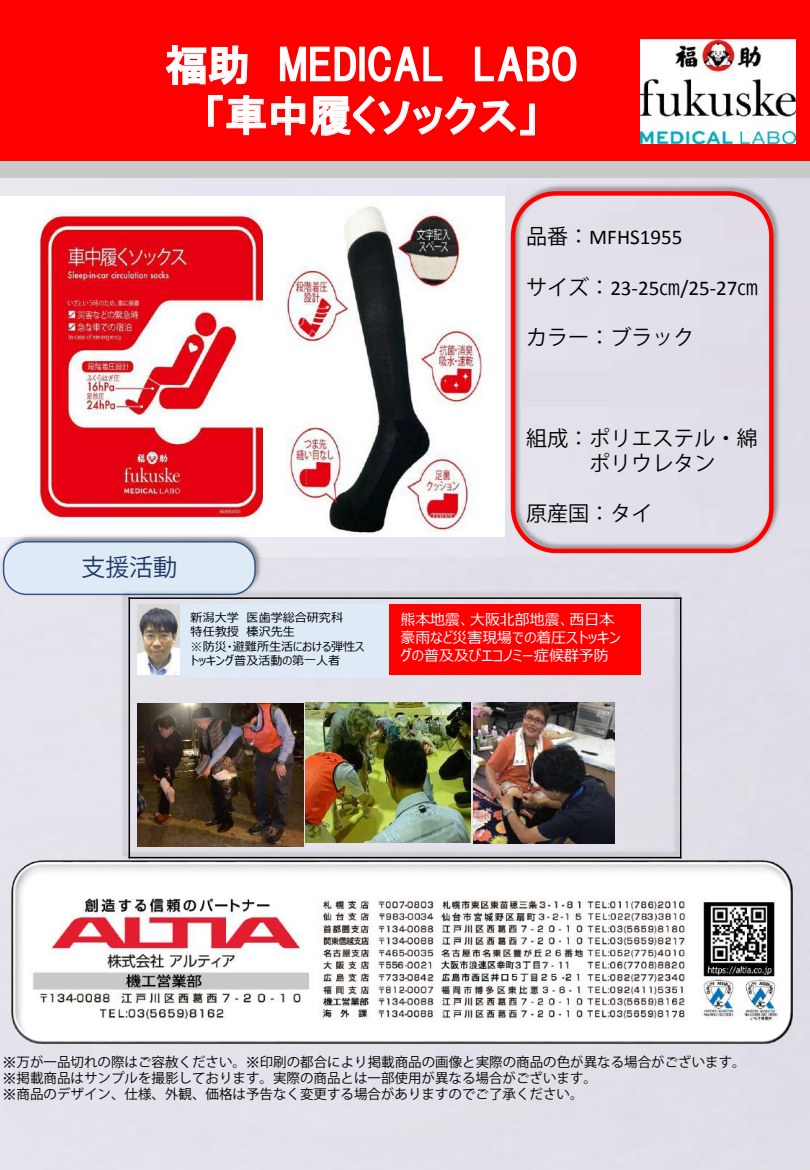
<style>
.page{position:relative;width:810px;height:1170px;background:#fff}
.page>*{position:absolute;margin:0;border:0;box-sizing:border-box;transform-origin:0 0}
.t1{font:42px/50.4px "HGP Gothic E";letter-spacing:.005em;color:#fff}
.t2{font:700 24px "Yu Gothic";color:#203864}
.t3{font:21px/25.2px "Yu Gothic";color:#000}
.t4{font:21px "Calibri";color:#000}
.t5{font:15px/18px "Meiryo UI";color:#fff}
.t6{font:13.5px/16.2px "Yu Gothic";color:#000}
.t7{font:12px/14.4px "Meiryo UI";color:#000}
.s1{font-family:"Yu Gothic"}
.s2{font-family:"MS Gothic"}
</style>
<div class="page">
<img style="left:34px;top:207px;width:229px;height:317px">
<div style="left:0;top:0;width:810px;height:177px;background:#f00"></div>
<svg style="left:165px;top:45px;width:83px;height:41px"></svg>
<svg style="left:279px;top:46px;width:78px;height:36px"></svg>
<svg style="left:359px;top:47px;width:6px;height:34px"></svg>
<svg style="left:368px;top:46px;width:75px;height:36px"></svg>
<svg style="left:474px;top:46px;width:103px;height:36px"></svg>
<svg style="left:208px;top:95px;width:327px;height:41px"></svg>
<img style="left:641px;top:40px;width:154px;height:104px">
<div style="left:0;top:161px;width:810px;height:16px;background:#c9c9c9"></div>
<div style="left:505px;top:185px;width:305px;height:373px;background:#dedce7"></div>
<img style="left:281px;top:204px;width:204px;height:333px">
<img style="left:11px;top:860px;width:782px;height:184px">
<img style="left:0;top:534px;width:265px;height:64px">
<img style="left:64px;top:537px;width:137px;height:62px">
<div style="left:4px;top:542px;width:251px;height:52px;background:#deebf7;border-radius:23px"></div>
<div style="left:3px;top:541px;width:253px;height:54px;border:1px solid #2f528f;border-radius:23px"></div>
<img style="left:119px;top:588px;width:566px;height:274px">
<hr style="left:129px;top:597px;width:1px;height:261px;background:#000">
<hr style="left:680px;top:597px;width:1px;height:261px;background:#000">
<hr style="left:129px;top:597px;width:552px;height:2px;background:#000">
<hr style="left:129px;top:857px;width:552px;height:1px;background:#000">
<img style="left:508px;top:182px;width:275px;height:374px">
<div style="left:511px;top:191px;width:263px;height:362px;border:4px solid #f00;border-radius:43px"></div>
<div style="left:522px;top:371px;width:190px;height:36px;background:#dfdde5"></div>
<img style="left:26px;top:887px;width:757px;height:139px">
<h1 class="t1" style="left:204px;top:40px;width:336px;text-indent:-39px">福助<br>「車中履くソックス」</h1>
<h3 class="t4" style="left:526px;top:224px;width:158px"><span class="s1">品番：</span>MFHS1955</h3>
<h3 class="t4" style="left:526px;top:274px;width:234px"><span class="s1">サイズ：</span>23-25<span class="s1">㎝</span>/25-27<span class="s1">㎝</span></h3>
<h3 class="t3" style="left:526px;top:325px;width:170px">カラー：ブラック</h3>
<h2 class="t2" style="left:81px;top:554px;width:97px">支援活動</h2>
<h3 class="t3" style="left:589px;top:426px;width:170px;text-indent:-63px">組成：ポリエステル・綿ポリウレタン</h3>
<h3 class="t3" style="left:526px;top:502px;width:128px">原産国：タイ</h3>
<p class="t7" style="left:191px;top:611px;width:175px">新潟大学 医歯学総合研究科<br>特任教授 榛沢先生<br>※防災・避難所生活における弾性ストッキング普及活動の第一人者</p>
<p class="t5" style="left:400px;top:611px;width:222px">熊本地震、大阪北部地震、西日本豪雨など災害現場での着圧ストッキングの普及及びエコノミー症候群予防</p>
<p class="t6" style="left:3px;top:1054px;width:744px"><span class="s2">※</span>万が一品切れの際はご容赦ください。<span class="s2">※</span>印刷の都合により掲載商品の画像と実際の商品の色が異なる場合がございます。<span class="s2">※</span>掲載商品はサンプルを撮影しております。実際の商品とは一部使用が異なる場合がございます。<br><span class="s2">※</span>商品のデザイン、仕様、外観、価格は予告なく変更する場合がありますのでご了承ください。</p>
</div>
